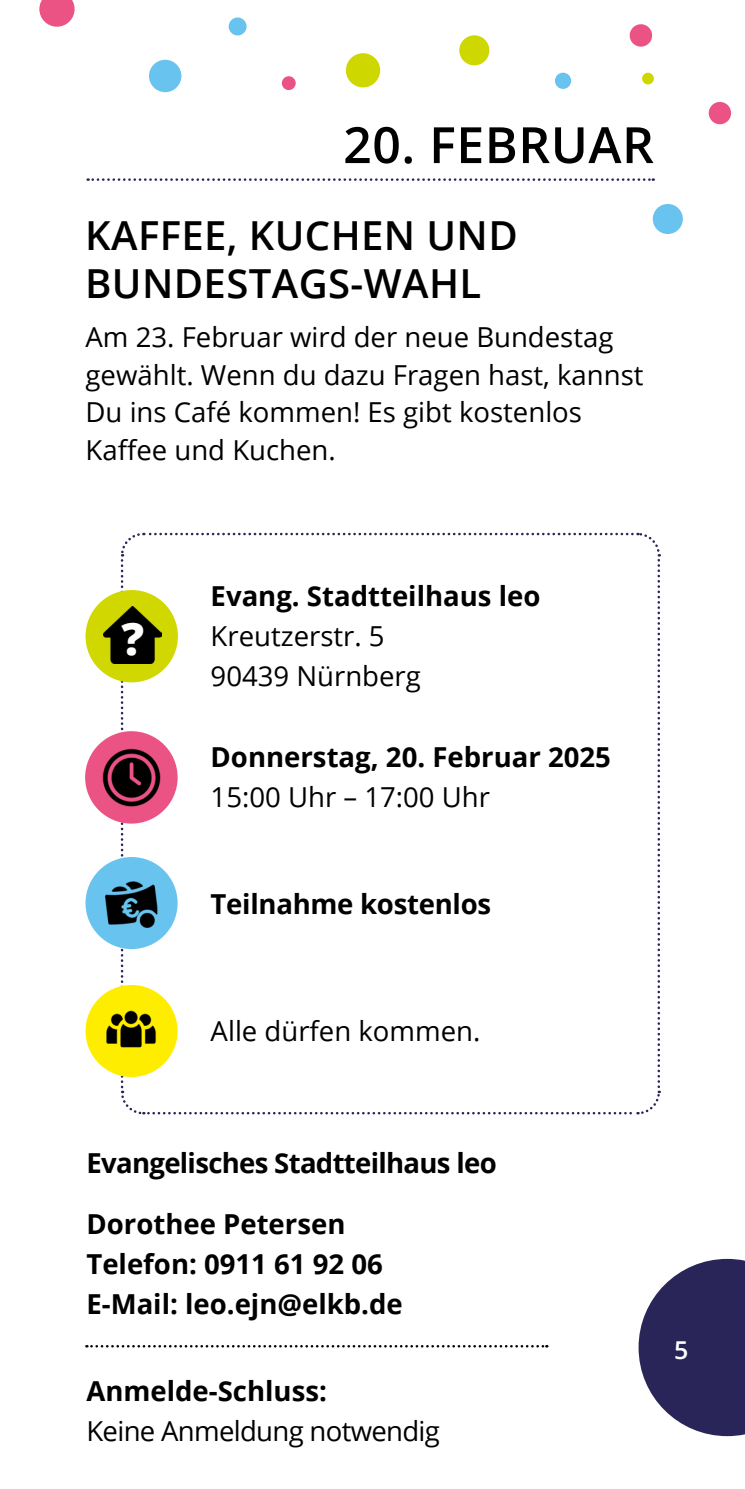
<style>
.page{position:relative;width:745px;height:1489px;background:#fff}
.page>*{position:absolute;margin:0;border:0;box-sizing:border-box;transform-origin:0 0}
.t1{font:600 50px "Open Sans";letter-spacing:.01em;color:#000}
.t2{font:800 44.75px "Open Sans";color:#fff}
.t3{font:600 40px/48px "Open Sans";letter-spacing:.01em;color:#000}
.t4{font:27.5px/37.5px "Open Sans";color:#000}
.t5{font:700 27.5px/40px "Open Sans";color:#000}
.t6{font:700 27.5px "Open Sans";letter-spacing:-.025em;color:#000}
.t7{font:27.5px "Open Sans";letter-spacing:-.025em;color:#000}
.t8{font:600 25px "Open Sans";color:#fff}
</style>
<div class="page">
<svg style="left:119px;top:532px;width:542px;height:583px"></svg>
<div style="left:629px;top:24px;width:22px;height:23px;background:#ea5384;border-radius:50%"></div>
<div style="left:708px;top:102px;width:22px;height:22px;background:#ea5384;border-radius:50%"></div>
<svg style="left:39px;top:0;width:35px;height:27px"></svg>
<div style="left:282px;top:76px;width:13px;height:14px;background:#ea5384;border-radius:50%"></div>
<div style="left:652px;top:204px;width:30px;height:30px;background:#69c3ef;border-radius:50%"></div>
<div style="left:554px;top:73px;width:16px;height:16px;background:#69c3ef;border-radius:50%"></div>
<div style="left:228px;top:17px;width:18px;height:18px;background:#69c3ef;border-radius:50%"></div>
<div style="left:149px;top:60px;width:32px;height:32px;background:#69c3ef;border-radius:50%"></div>
<div style="left:459px;top:35px;width:30px;height:30px;background:#cfd700;border-radius:50%"></div>
<div style="left:345px;top:53px;width:35px;height:34px;background:#cfd700;border-radius:50%"></div>
<div style="left:641px;top:73px;width:12px;height:11px;background:#cfd700;border-radius:50%"></div>
<svg style="left:86px;top:1345px;width:461px;height:2px"></svg>
<div style="left:85px;top:731px;width:92px;height:92px;background:#ea5384;border-radius:50%"></div>
<img style="left:102px;top:748px;width:59px;height:59px">
<div style="left:85px;top:984px;width:92px;height:92px;background:#ffed00;border-radius:50%"></div>
<img style="left:106px;top:1010px;width:50px;height:38px">
<div style="left:85px;top:857px;width:92px;height:92px;background:#69c3ef;border-radius:50%"></div>
<img style="left:105px;top:881px;width:52px;height:47px">
<div style="left:85px;top:590px;width:93px;height:92px;background:#d1d700;border-radius:50%"></div>
<img style="left:104px;top:606px;width:58px;height:57px">
<svg style="left:88px;top:178px;width:565px;height:3px"></svg>
<svg style="left:638px;top:1258px;width:106px;height:177px"></svg>
<h1 class="t1" style="left:343px;top:111px;width:312px">20. FEBRUAR</h1>
<h3 class="t3" style="left:85px;top:210px;width:434px">KAFFEE, KUCHEN UND<br>BUNDESTAGS-WAHL</h3>
<p class="t4" style="left:85px;top:318px;width:559px">Am 23. Februar wird der neue Bundestag gewählt. Wenn du dazu Fragen hast, kannst Du ins Café kommen! Es gibt kostenlos Kaffee und Kuchen.</p>
<h2 class="t2" style="left:121px;top:605px;width:24px">?</h2>
<p class="t5" style="left:210px;top:575px;width:331px">Evang. Stadtteilhaus leo</p>
<p class="t4" style="left:210px;top:615px;width:212px;line-height:40px">Kreutzerstr. 5<br>90439 Nürnberg</p>
<p class="t5" style="left:210px;top:736px;width:401px">Donnerstag, 20. Februar 2025</p>
<p class="t4" style="left:210px;top:777px;width:281px">15:00 Uhr – 17:00 Uhr</p>
<p class="t5" style="left:210px;top:882px;width:282px">Teilnahme kostenlos</p>
<p class="t4" style="left:210px;top:1011px;width:271px">Alle dürfen kommen.</p>
<p class="t6" style="left:86px;top:1143px;width:411px">Evangelisches Stadtteilhaus leo</p>
<p class="t5" style="left:86px;top:1203px;width:318px">Dorothee Petersen<br>Telefon: 0911 61 92 06<br>E-Mail: leo.ejn@elkb.de</p>
<p class="t5" style="left:86px;top:1370px;width:242px">Anmelde-Schluss:</p>
<p class="t7" style="left:86px;top:1412px;width:355px">Keine Anmeldung notwendig</p>
<p class="t8" style="left:673px;top:1328px;width:28px">55</p>
</div>
